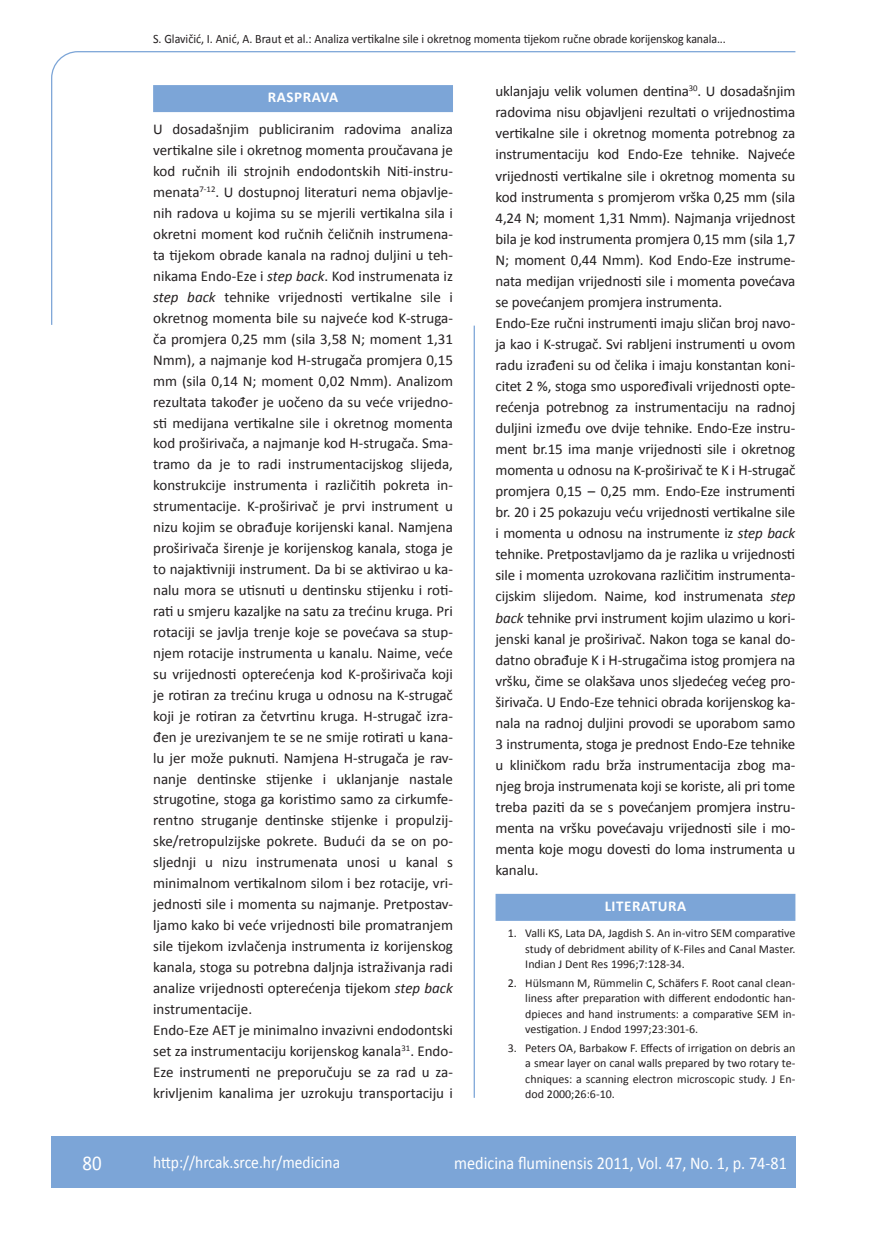
<style>
.page{position:relative;width:872px;height:1234px;background:#fff}
.page>*{position:absolute;margin:0;border:0;box-sizing:border-box;transform-origin:0 0}
.t1{font:21px "Calibri";color:#fff;scale:.9 1}
.t2{font:18px "Calibri";color:#fff;scale:.9 1}
.t3{font:17.25px "Calibri";color:#fff;scale:.9 1}
.t4{font:15px/21px "Calibri";letter-spacing:-.01em;color:#231f20}
.t5{font:700 15px "Calibri";letter-spacing:.04em;color:#fff}
.t6{font:12.75px "Calibri";color:#231f20;scale:.94 1}
.t7{font:12px/15.1px "Calibri";color:#231f20;text-align:justify}
.s1{font-style:italic}
</style>
<div class="page">
<svg style="left:51px;top:51px;width:745px;height:274px"></svg>
<hr style="left:473px;top:325px;width:2px;height:772px;background:#7ca5d7">
<div style="left:51px;top:1135px;width:744px;height:51px;background:#7ca5d7"></div>
<div style="left:153px;top:85px;width:300px;height:27px;background:#7ca5d7"></div>
<div style="left:495px;top:893px;width:300px;height:27px;background:#7ca5d7"></div>
<p class="t6" style="left:153px;top:30px;width:611px">S. Glavičić, I. Anić, A. Braut et al.: Analiza vertikalne sile i okretnog momenta tijekom ručne obrade korijenskog kanala...</p>
<p class="t5" style="left:268px;top:88px;width:72px">RASPRAVA</p>
<p class="t4" style="left:153px;top:118px;width:301px">U dosadašnjim publiciranim radovima analiza vertikalne sile i okretnog momenta proučavana je kod ručnih ili strojnih endodontskih Niti-instru&shy;menata<sup>7-12</sup>. U dostupnoj literaturi nema objavlje&shy;nih radova u kojima su se mjerili vertikalna sila i okretni moment kod ručnih čeličnih instrumena&shy;ta tijekom obrade kanala na radnoj duljini u teh&shy;nikama Endo-Eze i <span class="s1">step back</span>. Kod instrumenata iz <span class="s1">step back</span> tehnike vrijednosti vertikalne sile i okretnog momenta bile su najveće kod K-struga&shy;ča promjera 0,25 mm (sila 3,58 N; moment 1,31<br>Nmm), a najmanje kod H-strugača promjera 0,15 mm (sila 0,14 N; moment 0,02 Nmm). Analizom rezultata također je uočeno da su veće vrijedno&shy;sti medijana vertikalne sile i okretnog momenta kod proširivača, a najmanje kod H-strugača. Sma&shy;tramo da je to radi instrumentacijskog slijeda, konstrukcije instrumenta i različitih pokreta in&shy;strumentacije. K-proširivač je prvi instrument u nizu kojim se obrađuje korijenski kanal. Namjena proširivača širenje je korijenskog kanala, stoga je to najaktivniji instrument. Da bi se aktivirao u ka&shy;nalu mora se utisnuti u dentinsku stijenku i roti&shy;rati u smjeru kazaljke na satu za trećinu kruga. Pri rotaciji se javlja trenje koje se povećava sa stup&shy;njem rotacije instrumenta u kanalu. Naime, veće su vrijednosti opterećenja kod K-proširivača koji je rotiran za trećinu kruga u odnosu na K-strugač koji je rotiran za četvrtinu kruga. H-strugač izra&shy;đen je urezivanjem te se ne smije rotirati u kana&shy;lu jer može puknuti. Namjena H-strugača je rav&shy;nanje dentinske stijenke i uklanjanje nastale strugotine, stoga ga koristimo samo za cirkumfe&shy;rentno struganje dentinske stijenke i propulzij&shy;ske/retropulzijske pokrete. Budući da se on po&shy;sljednji u nizu instrumenata unosi u kanal s minimalnom vertikalnom silom i bez rotacije, vri&shy;jednosti sile i momenta su najmanje. Pretpostav&shy;ljamo kako bi veće vrijednosti bile promatranjem sile tijekom izvlačenja instrumenta iz korijenskog kanala, stoga su potrebna daljnja istraživanja radi analize vrijednosti opterećenja tijekom <span class="s1">step back </span>instrumentacije.<br>Endo-Eze AET je minimalno invazivni endodontski set za instrumentaciju korijenskog kanala<sup>31</sup>. Endo-Eze instrumenti ne preporučuju se za rad u za&shy;krivljenim kanalima jer uzrokuju transportaciju i</p>
<p class="t4" style="left:495px;top:80px;width:301px">uklanjaju velik volumen dentina<sup>30</sup>. U dosadašnjim radovima nisu objavljeni rezultati o vrijednostima vertikalne sile i okretnog momenta potrebnog za instrumentaciju kod Endo-Eze tehnike. Najveće vrijednosti vertikalne sile i okretnog momenta su kod instrumenta s promjerom vrška 0,25 mm (sila 4,24 N; moment 1,31 Nmm). Najmanja vrijednost bila je kod instrumenta promjera 0,15 mm (sila 1,7<br>N; moment 0,44 Nmm). Kod Endo-Eze instrume&shy;nata medijan vrijednosti sile i momenta povećava se povećanjem promjera instrumenta.<br>Endo-Eze ručni instrumenti imaju sličan broj navo&shy;ja kao i K-strugač. Svi rabljeni instrumenti u ovom radu izrađeni su od čelika i imaju konstantan koni&shy;citet 2 %, stoga smo uspoređivali vrijednosti opte&shy;rećenja potrebnog za instrumentaciju na radnoj duljini između ove dvije tehnike. Endo-Eze instru&shy;ment br.15 ima manje vrijednosti sile i okretnog momenta u odnosu na K-proširivač te K i H-strugač promjera 0,15 – 0,25 mm. Endo-Eze instrumenti br. 20 i 25 pokazuju veću vrijednosti vertikalne sile i momenta u odnosu na instrumente iz <span class="s1">step back </span>tehnike. Pretpostavljamo da je razlika u vrijednosti sile i momenta uzrokovana različitim instrumenta&shy;cijskim slijedom. Naime, kod instrumenata <span class="s1">step back</span> tehnike prvi instrument kojim ulazimo u kori&shy;jenski kanal je proširivač. Nakon toga se kanal do&shy;datno obrađuje K i H-strugačima istog promjera na vršku, čime se olakšava unos sljedećeg većeg pro&shy;širivača. U Endo-Eze tehnici obrada korijenskog ka&shy;nala na radnoj duljini provodi se uporabom samo 3 instrumenta, stoga je prednost Endo-Eze tehnike u kliničkom radu brža instrumentacija zbog ma&shy;njeg broja instrumenata koji se koriste, ali pri tome treba paziti da se s povećanjem promjera instru&shy;menta na vršku povećavaju vrijednosti sile i mo&shy;menta koje mogu dovesti do loma instrumenta u kanalu.</p>
<p class="t5" style="left:604px;top:896px;width:17px">LITERATURA</p>
<p class="t7" style="left:525px;top:925px;width:271px;text-indent:-18px">1. Valli KS, Lata DA, Jagdish S. An in-vitro SEM comparative study of debridment ability of K-Files and Canal Master.<br>Indian J Dent Res 1996;7:128-34.</p>
<p class="t7" style="left:525px;top:974px;width:272px;text-indent:-18px">2. Hülsmann M, Rümmelin C, Schäfers F. Root canal clean&shy;liness after preparation with different endodontic han&shy;dpieces and hand instruments: a comparative SEM in&shy;vestigation. J Endod 1997;23:301-6.</p>
<p class="t7" style="left:525px;top:1039px;width:271px;text-indent:-18px">3. Peters OA, Barbakow F. Effects of irrigation on debris an a smear layer on canal walls prepared by two rotary te&shy;chniques: a scanning electron microscopic study. J En&shy;dod 2000;26:6-10.</p>
<h1 class="t1" style="left:82px;top:1149px;width:23px">80</h1>
<p class="t3" style="left:153px;top:1150px;width:209px">http://hrcak.srce.hr/medicina</p>
<p class="t2" style="left:454px;top:1151px;width:371px">medicina fluminensis 2011, Vol. 47, No. 1, p. 74-81</p>
</div>
